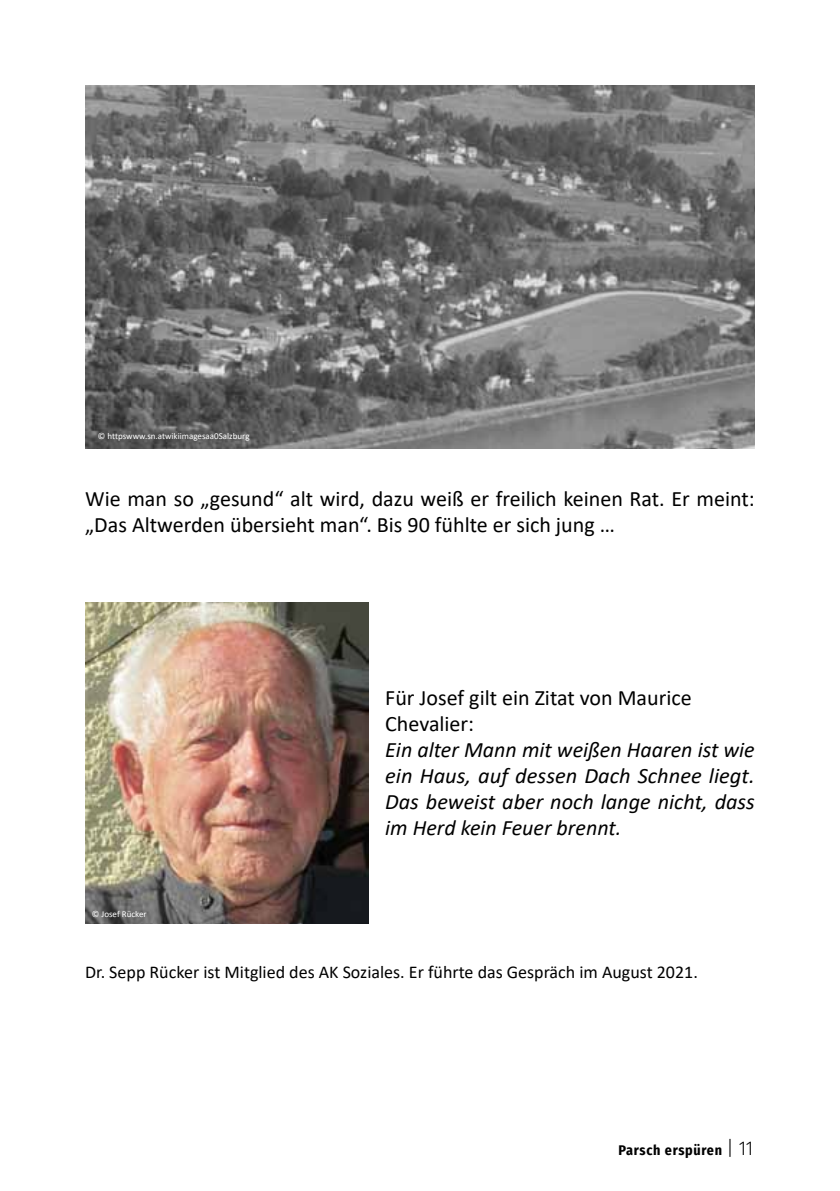
<style>
.page{position:relative;width:840px;height:1191px;background:#fff}
.page>*{position:absolute;margin:0;border:0;box-sizing:border-box;transform-origin:0 0}
.t1{font:22px/26px "Calibri";color:#000}
.t2{font:italic 22px/26px "Calibri";color:#000;text-align:justify}
.t3{font:18px "Calibri";color:#000}
.t4{font:700 14px "Fira Sans Condensed";letter-spacing:.05em;color:#000}
.t5{font:9px "Calibri";color:#fff}
.s1{font-weight:300;font-size:20px}
</style>
<div class="page">
<img style="left:85px;top:85px;width:669px;height:364px">
<img style="left:85px;top:603px;width:284px;height:320px">
<p class="t5" style="left:98px;top:429px;width:153px">© httpswww.sn.atwikiimagesaa0Salzburg</p>
<p class="t1" style="left:85px;top:485px;width:670px">Wie man so „gesund“ alt wird, dazu weiß er freilich keinen Rat. Er meint: „Das Altwerden übersieht man“. Bis 90 fühlte er sich jung …</p>
<p class="t5" style="left:92px;top:908px;width:56px">© Josef Rücker</p>
<p class="t1" style="left:385px;top:684px;width:308px">Für Josef gilt ein Zitat von Maurice<br>Chevalier:</p>
<p class="t2" style="left:385px;top:736px;width:371px">Ein alter Mann mit weißen Haaren ist wie ein Haus, auf dessen Dach Schnee liegt.<br>Das beweist aber noch lange nicht, dass im Herd kein Feuer brennt.</p>
<p class="t3" style="left:85px;top:959px;width:614px">Dr. Sepp Rücker ist Mitglied des AK Soziales. Er führte das Gespräch im August 2021.</p>
<p class="t4" style="left:618px;top:1138px;width:136px">Parsch erspüren <span class="s1">| 11</span></p>
</div>
